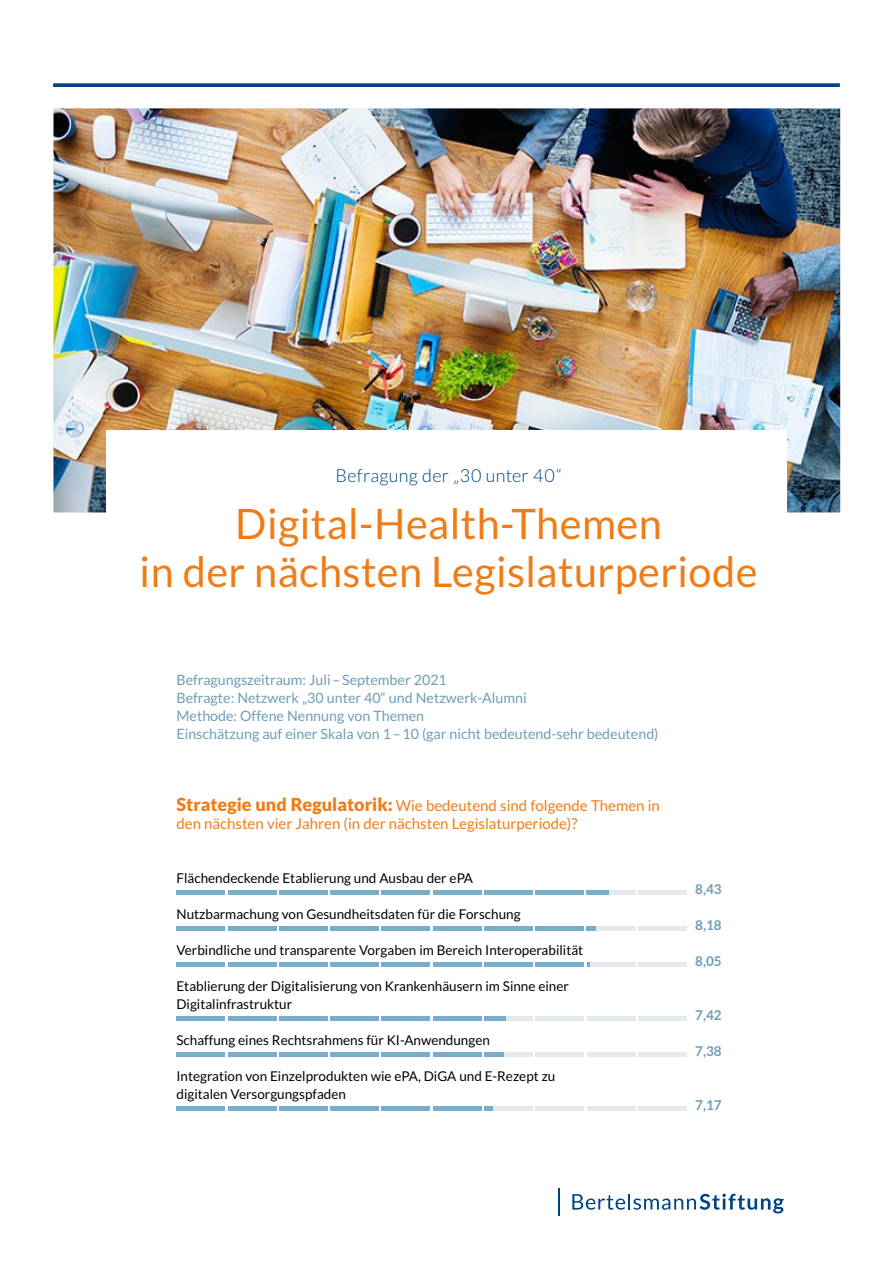
<style>
.page{position:relative;width:893px;height:1263px;background:#fff}
.page>*{position:absolute;margin:0;border:0;box-sizing:border-box;transform-origin:0 0}
.t1{font:42px/48px "Lato";letter-spacing:.01em;color:#ef7d17;text-align:center}
.t2{font:300 18px "Lato";letter-spacing:.015em;color:#004380}
.t3{font:15px/18px "Lato";color:#ef7d17}
.t4{font:14.25px/18px "Lato";color:#6d9eb5}
.t5{font:13.5px/18px "Lato";color:#000}
.t6{font:700 13.5px "Lato";color:#6d9eb5}
.s1{font-weight:900;font-size:18px}
</style>
<div class="page">
<img style="left:54px;top:108px;width:786px;height:404px">
<svg style="left:53px;top:83px;width:787px;height:4px;background:#115088"></svg>
<div style="left:106px;top:431px;width:681px;height:166px;background:#fff"></div>
<svg style="left:572px;top:1193px;width:212px;height:20px"></svg>
<hr style="left:558px;top:1188px;width:2px;height:27px;background:#004380">
<hr style="left:176px;top:890px;width:49px;height:4px;background:#79aec8">
<hr style="left:228px;top:890px;width:48px;height:4px;background:#79aec8">
<hr style="left:279px;top:890px;width:49px;height:4px;background:#79aec8">
<hr style="left:330px;top:890px;width:49px;height:4px;background:#79aec8">
<hr style="left:382px;top:890px;width:48px;height:4px;background:#79aec8">
<hr style="left:433px;top:890px;width:49px;height:4px;background:#79aec8">
<hr style="left:484px;top:890px;width:49px;height:4px;background:#79aec8">
<hr style="left:535px;top:890px;width:49px;height:4px;background:#79aec8">
<hr style="left:587px;top:890px;width:48px;height:4px;background:#e3e9ec">
<hr style="left:638px;top:890px;width:49px;height:4px;background:#e3e9ec">
<hr style="left:587px;top:890px;width:22px;height:4px;background:#79aec8">
<hr style="left:176px;top:926px;width:49px;height:4px;background:#79aec8">
<hr style="left:228px;top:926px;width:48px;height:4px;background:#79aec8">
<hr style="left:279px;top:926px;width:49px;height:4px;background:#79aec8">
<hr style="left:330px;top:926px;width:49px;height:4px;background:#79aec8">
<hr style="left:382px;top:926px;width:48px;height:4px;background:#79aec8">
<hr style="left:433px;top:926px;width:49px;height:4px;background:#79aec8">
<hr style="left:484px;top:926px;width:49px;height:4px;background:#79aec8">
<hr style="left:535px;top:926px;width:49px;height:4px;background:#79aec8">
<hr style="left:587px;top:926px;width:48px;height:4px;background:#e3e9ec">
<hr style="left:638px;top:926px;width:49px;height:4px;background:#e3e9ec">
<svg style="left:587px;top:926px;width:9px;height:4px"></svg>
<hr style="left:176px;top:962px;width:49px;height:4px;background:#79aec8">
<hr style="left:228px;top:962px;width:48px;height:4px;background:#79aec8">
<hr style="left:279px;top:962px;width:49px;height:4px;background:#79aec8">
<hr style="left:330px;top:962px;width:49px;height:4px;background:#79aec8">
<hr style="left:382px;top:962px;width:48px;height:4px;background:#79aec8">
<hr style="left:433px;top:962px;width:49px;height:4px;background:#79aec8">
<hr style="left:484px;top:962px;width:49px;height:4px;background:#79aec8">
<hr style="left:535px;top:962px;width:49px;height:4px;background:#79aec8">
<hr style="left:587px;top:962px;width:48px;height:4px;background:#e3e9ec">
<hr style="left:638px;top:962px;width:49px;height:4px;background:#e3e9ec">
<hr style="left:176px;top:1016px;width:49px;height:4px;background:#79aec8">
<hr style="left:228px;top:1016px;width:48px;height:4px;background:#79aec8">
<hr style="left:279px;top:1016px;width:49px;height:4px;background:#79aec8">
<hr style="left:330px;top:1016px;width:49px;height:4px;background:#79aec8">
<hr style="left:382px;top:1016px;width:48px;height:4px;background:#79aec8">
<hr style="left:433px;top:1016px;width:49px;height:4px;background:#79aec8">
<hr style="left:484px;top:1016px;width:49px;height:4px;background:#e3e9ec">
<hr style="left:535px;top:1016px;width:49px;height:4px;background:#e3e9ec">
<hr style="left:587px;top:1016px;width:48px;height:4px;background:#e3e9ec">
<hr style="left:638px;top:1016px;width:49px;height:4px;background:#e3e9ec">
<hr style="left:484px;top:1016px;width:22px;height:4px;background:#79aec8">
<div style="left:176px;top:1052px;width:49px;height:5px;background:#79aec8"></div>
<div style="left:228px;top:1052px;width:48px;height:5px;background:#79aec8"></div>
<div style="left:279px;top:1052px;width:49px;height:5px;background:#79aec8"></div>
<div style="left:330px;top:1052px;width:49px;height:5px;background:#79aec8"></div>
<div style="left:382px;top:1052px;width:48px;height:5px;background:#79aec8"></div>
<div style="left:433px;top:1052px;width:49px;height:5px;background:#79aec8"></div>
<div style="left:484px;top:1052px;width:49px;height:5px;background:#e3e9ec"></div>
<div style="left:535px;top:1052px;width:49px;height:5px;background:#e3e9ec"></div>
<div style="left:587px;top:1052px;width:48px;height:5px;background:#e3e9ec"></div>
<div style="left:638px;top:1052px;width:49px;height:5px;background:#e3e9ec"></div>
<div style="left:484px;top:1052px;width:20px;height:5px;background:#79aec8"></div>
<hr style="left:176px;top:1106px;width:49px;height:4px;background:#79aec8">
<hr style="left:228px;top:1106px;width:48px;height:4px;background:#79aec8">
<hr style="left:279px;top:1106px;width:49px;height:4px;background:#79aec8">
<hr style="left:330px;top:1106px;width:49px;height:4px;background:#79aec8">
<hr style="left:382px;top:1106px;width:48px;height:4px;background:#79aec8">
<hr style="left:433px;top:1106px;width:49px;height:4px;background:#79aec8">
<hr style="left:484px;top:1106px;width:49px;height:4px;background:#e3e9ec">
<hr style="left:535px;top:1106px;width:49px;height:4px;background:#e3e9ec">
<hr style="left:587px;top:1106px;width:48px;height:4px;background:#e3e9ec">
<hr style="left:638px;top:1106px;width:49px;height:4px;background:#e3e9ec">
<svg style="left:484px;top:1106px;width:9px;height:4px"></svg>
<h2 class="t2" style="left:336px;top:466px;width:228px">Befragung der „30 unter 40“</h2>
<h1 class="t1" style="left:140px;top:499px;width:619px">Digital-Health-Themen<br>in der nächsten Legislaturperiode</h1>
<p class="t4" style="left:176px;top:670px;width:484px">Befragungszeitraum: Juli–September 2021<br>Befragte: Netzwerk „30 unter 40“ und Netzwerk-Alumni<br>Methode: Offene Nennung von Themen<br>Einschätzung auf einer Skala von 1–10 (gar nicht bedeutend-sehr bedeutend)</p>
<p class="t3" style="left:176px;top:796px;width:485px"><span class="s1">Strategie und Regulatorik:</span> Wie bedeutend sind folgende Themen in den nächsten vier Jahren (in der nächsten Legislaturperiode)?</p>
<p class="t5" style="left:176px;top:868px;width:298px">Flächendeckende Etablierung und Ausbau der ePA</p>
<p class="t5" style="left:176px;top:904px;width:346px">Nutzbarmachung von Gesundheitsdaten für die Forschung</p>
<p class="t5" style="left:176px;top:940px;width:408px">Verbindliche und transparente Vorgaben im Bereich Interoperabilität</p>
<p class="t5" style="left:176px;top:976px;width:394px">Etablierung der Digitalisierung von Krankenhäusern im Sinne einer<br>Digitalinfrastruktur</p>
<p class="t5" style="left:176px;top:1030px;width:315px">Schaffung eines Rechtsrahmens für KI-Anwendungen</p>
<p class="t5" style="left:176px;top:1066px;width:380px">Integration von Einzelprodukten wie ePA, DiGA und E-Rezept zu digitalen Versorgungspfaden</p>
<p class="t6" style="left:695px;top:881px;width:28px">8,43</p>
<p class="t6" style="left:695px;top:917px;width:28px">8,18</p>
<p class="t6" style="left:695px;top:953px;width:28px">8,05</p>
<p class="t6" style="left:695px;top:1007px;width:28px">7,42</p>
<p class="t6" style="left:695px;top:1043px;width:28px">7,38</p>
<p class="t6" style="left:695px;top:1097px;width:28px">7,17</p>
</div>
